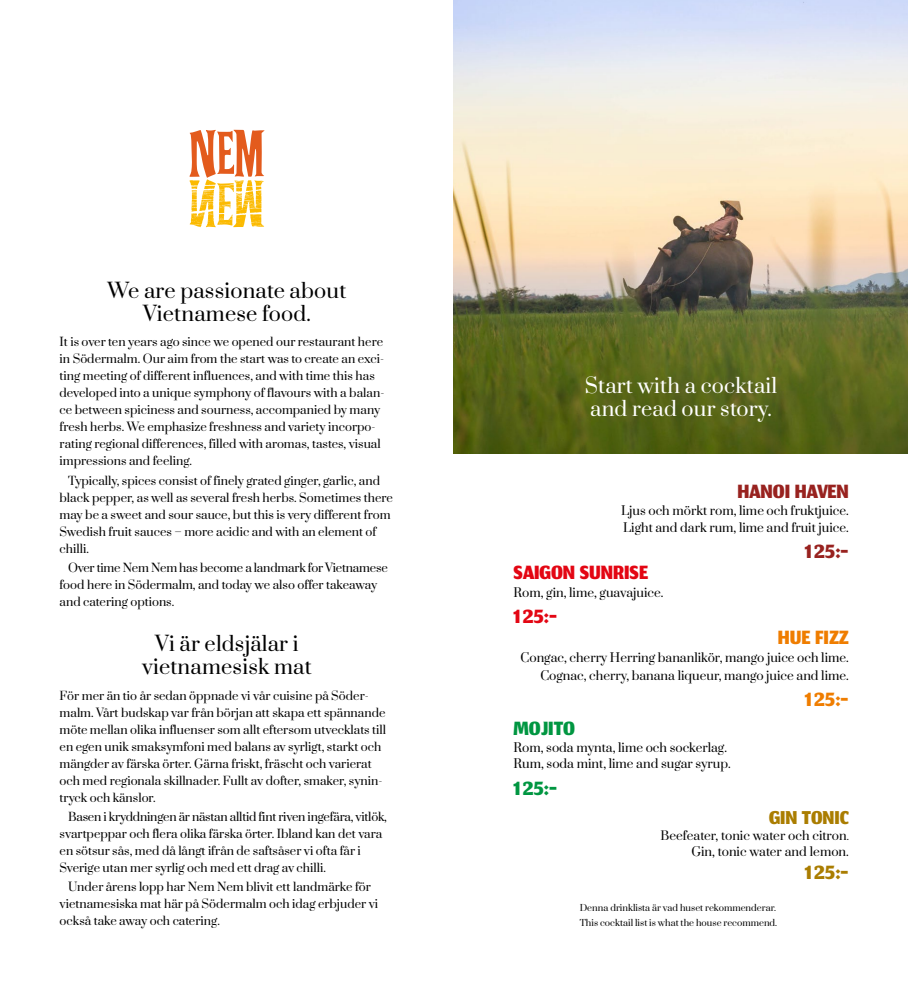
<style>
.page{position:relative;width:908px;height:993px;background:#fff}
.page>*{position:absolute;margin:0;border:0;box-sizing:border-box;transform-origin:0 0}
.t1{font:34px "Jomhuria";color:#e30613}
.t2{font:34px "Jomhuria";color:#98221f}
.t3{font:34px "Jomhuria";color:#ef7d00}
.t4{font:34px "Jomhuria";color:#009641}
.t5{font:34px "Jomhuria";color:#aa7d01}
.t6{font:33px "Jomhuria";color:#aa7d01}
.t7{font:20px/23px "Prata";letter-spacing:.01em;color:#000;text-align:center}
.t8{font:20px/23px "Prata";letter-spacing:.01em;color:#fff}
.t9{font:12px/16px "Prata";color:#000}
.t10{font:11.5px/17px "Prata";color:#000}
.t11{font:8.8px/14.3px "Prata";color:#000}
.s1{font-size:10px}
</style>
<div class="page">
<svg style="left:189px;top:130px;width:75px;height:97px"></svg>
<img style="left:454px;top:0;width:453px;height:453px">
<h3 class="t7" style="left:108px;top:277px;width:240px">We are passionate about<br>Vietnamese food.</h3>
<p class="t10" style="left:60px;top:333px;width:326px">It is over ten years ago since we opened our restaurant here in Södermalm. Our aim from the start was to create an exci&shy;ting meeting of different influences, and with time this has developed into a unique symphony of flavours with a balan&shy;ce between spiciness and sourness, accompanied by many fresh herbs. We emphasize freshness and variety incorpo&shy;rating regional differences, filled with aromas, tastes, visual impressions and feeling.</p>
<p class="t10" style="left:60px;top:471px;width:335px;text-indent:8px">Typically, spices consist of finely grated ginger, garlic, and black pepper, as well as several fresh herbs. Sometimes there may be a sweet and sour sauce, but this is very different from Swedish fruit sauces – more acidic and with an element of chilli.</p>
<p class="t10" style="left:60px;top:558px;width:329px;text-indent:8px">Over time Nem Nem has become a landmark for Vietnamese food here in Södermalm, and today we also offer takeaway and catering options.</p>
<h3 class="t7" style="left:142px;top:631px;width:171px">Vi är eldsjälar i vietnamesisk mat</h3>
<p class="t10" style="left:60px;top:686px;width:328px">För mer än tio år sedan öppnade vi vår cuisine på Söder&shy;malm. Vårt budskap var från början att skapa ett spännande möte mellan olika influenser som allt eftersom utvecklats till en egen unik smaksymfoni med balans av syrligt, starkt och mängder av färska örter. Gärna friskt, fräscht och varierat och med regionala skillnader. Fullt av dofter, smaker, synin&shy;tryck och känslor.</p>
<p class="t10" style="left:60px;top:807px;width:329px;text-indent:8px">Basen i kryddningen är nästan alltid fint riven ingefära, vitlök, svartpeppar och flera olika färska örter. Ibland kan det vara en sötsur sås, med då långt ifrån de saftsåser vi ofta får i Sverige utan mer syrlig och med ett drag av chilli.</p>
<p class="t10" style="left:60px;top:877px;width:320px;text-indent:8px">Under årens lopp har Nem Nem blivit ett landmärke för vietnamesiska mat här på Södermalm och idag erbjuder vi också take away och catering.</p>
<h3 class="t8" style="left:584px;top:373px;width:194px">Start with a cocktail and read our story.</h3>
<h1 class="t2" style="left:737px;top:466px;width:113px">HANOI HAVEN</h1>
<p class="t9" style="left:621px;top:502px;width:229px">Ljus och mörkt rom, lime och fruktjuice.<br>Light and dark rum, lime and fruit juice.</p>
<h1 class="t2" style="left:804px;top:526px;width:45px">125:-</h1>
<h1 class="t1" style="left:513px;top:547px;width:136px">SAIGON SUNRISE</h1>
<p class="t9" style="left:513px;top:583px;width:151px">Rom, gin, lime, guavajuice.</p>
<h1 class="t1" style="left:513px;top:591px;width:45px">125:-</h1>
<h1 class="t3" style="left:777px;top:612px;width:72px">HUE FIZZ</h1>
<p class="t9" style="left:520px;top:647px;width:329px;line-height:18px;text-align:right">Congac, cherry Herring bananlikör, mango juice och lime.<br>Cognac, cherry, banana liqueur, mango juice and lime.</p>
<h1 class="t3" style="left:804px;top:674px;width:45px">125:-</h1>
<h1 class="t4" style="left:513px;top:703px;width:63px">MOJITO</h1>
<p class="t9" style="left:513px;top:738px;width:219px">Rom, soda mynta, lime och sockerlag.<br>Rum, soda mint, lime and sugar syrup.</p>
<h1 class="t4" style="left:513px;top:762px;width:45px">125:-</h1>
<h2 class="t6" style="left:768px;top:792px;width:81px">GIN TONIC</h2>
<p class="t9" style="left:660px;top:826px;width:190px;text-align:right">Beefeater, tonic water och citron<span class="s1">.<br></span>Gin, tonic water and lemon.</p>
<h1 class="t5" style="left:804px;top:847px;width:45px">125:-</h1>
<p class="t11" style="left:579px;top:900px;width:199px">Denna drinklista är vad huset rekommenderar.<br>This cocktail list is what the house recommend.</p>
</div>
